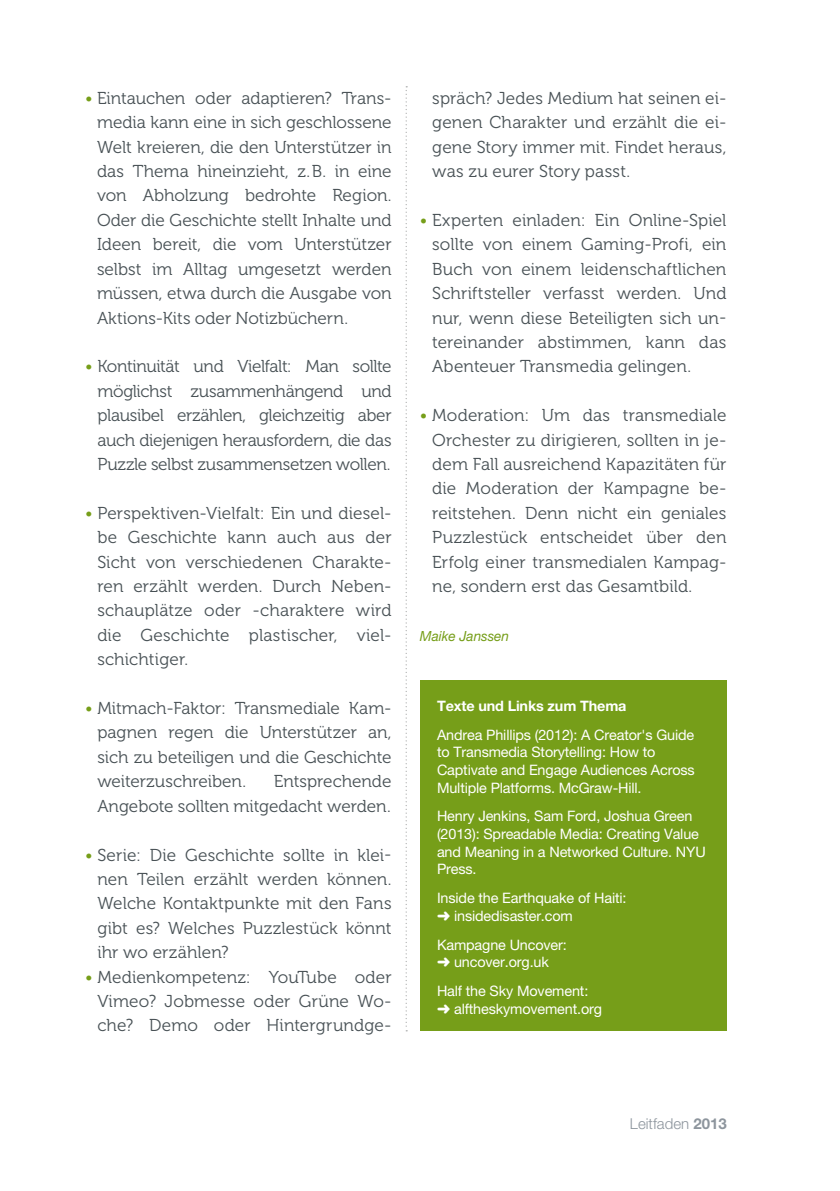
<style>
.page{position:relative;width:840px;height:1191px;background:#fff}
.page>*{position:absolute;margin:0;border:0;box-sizing:border-box;transform-origin:0 0}
.t1{font:17.2px/24.4px "Museo 300";letter-spacing:.005em;color:#485155;text-align:justify}
.t2{font:300 15px "Helvetica Neue LT Pro";color:#8d959d}
.t3{font:14.4px/17.6px "Helvetica Neue LT Pro";letter-spacing:-.01em;color:#fff}
.t4{font:700 14.4px "Helvetica Neue LT Pro";letter-spacing:-.01em;color:#fff}
.t5{font:italic 14px "Helvetica Neue LT Pro";color:#769e19}
.s1{color:#769e19}
.s2{font-weight:700}
</style>
<div class="page">
<svg style="left:405px;top:86px;width:2px;height:945px"></svg>
<div style="left:420px;top:681px;width:306px;height:350px;background:#769e19"></div>
<p class="t1" style="left:97px;top:86px;width:296px;text-indent:-12px"><span class="s1">•</span> Eintauchen oder adaptieren? Trans&shy;media kann eine in sich geschlossene Welt kreieren, die den Unterstützer in das Thema hineinzieht, z.B. in eine von Abholzung bedrohte Region.<br>Oder die Geschichte stellt Inhalte und Ideen bereit, die vom Unterstützer selbst im Alltag umgesetzt werden müssen, etwa durch die Ausgabe von Aktions-Kits oder Notizbüchern.</p>
<p class="t1" style="left:97px;top:354px;width:295px;text-indent:-12px"><span class="s1">•</span> Kontinuität und Vielfalt: Man sollte möglichst zusammenhängend und plausibel erzählen, gleichzeitig aber auch diejenigen herausfordern, die das Puzzle selbst zusammensetzen wollen.</p>
<p class="t1" style="left:97px;top:501px;width:295px;text-indent:-12px"><span class="s1">•</span> Perspektiven-Vielfalt: Ein und diesel&shy;be Geschichte kann auch aus der Sicht von verschiedenen Charakte&shy;ren erzählt werden. Durch Neben&shy;schauplätze oder -charaktere wird die Geschichte plastischer, viel&shy;schichtiger.</p>
<p class="t1" style="left:97px;top:696px;width:295px;text-indent:-12px"><span class="s1">•</span> Mitmach-Faktor: Transmediale Kam&shy;pagnen regen die Unterstützer an, sich zu beteiligen und die Geschichte weiterzuschreiben.</p>
<p class="t1" style="left:97px;top:769px;width:295px;text-align:right">Entsprechende<br>Angebote sollten mitgedacht werden.</p>
<p class="t1" style="left:97px;top:842px;width:295px;text-indent:-12px"><span class="s1">•</span> Serie: Die Geschichte sollte in klei&shy;nen Teilen erzählt werden können.<br>Welche Kontaktpunkte mit den Fans gibt es? Welches Puzzlestück könnt ihr wo erzählen?</p>
<p class="t1" style="left:97px;top:964px;width:295px;text-indent:-12px"><span class="s1">•</span> Medienkompetenz: YouTube oder Vimeo? Jobmesse oder Grüne Wo&shy;che? Demo oder Hintergrundge-</p>
<p class="t1" style="left:432px;top:86px;width:295px">spräch? Jedes Medium hat seinen ei&shy;genen Charakter und erzählt die ei&shy;gene Story immer mit. Findet heraus, was zu eurer Story passt.</p>
<p class="t1" style="left:432px;top:208px;width:295px;text-indent:-12px"><span class="s1">•</span> Experten einladen: Ein Online-Spiel sollte von einem Gaming-Profi, ein Buch von einem leidenschaftlichen Schriftsteller verfasst werden. Und nur, wenn diese Beteiligten sich un&shy;tereinander abstimmen, kann das Abenteuer Transmedia gelingen.</p>
<p class="t1" style="left:432px;top:403px;width:295px;text-indent:-12px"><span class="s1">•</span> Moderation: Um das transmediale Orchester zu dirigieren, sollten in je&shy;dem Fall ausreichend Kapazitäten für die Moderation der Kampagne be&shy;reitstehen. Denn nicht ein geniales Puzzlestück entscheidet über den Erfolg einer transmedialen Kampag&shy;ne, sondern erst das Gesamtbild.</p>
<p class="t5" style="left:420px;top:627px;width:91px">Maike Janssen</p>
<p class="t4" style="left:437px;top:696px;width:191px">Texte und Links zum Thema</p>
<p class="t3" style="left:437px;top:725px;width:259px">Andrea Phillips (2012): A Creator's Guide to Transmedia Storytelling: How to Captivate and Engage Audiences Across Multiple Platforms. McGraw-Hill.</p>
<p class="t3" style="left:437px;top:807px;width:270px">Henry Jenkins, Sam Ford, Joshua Green (2013): Spreadable Media: Creating Value and Meaning in a Networked Culture. NYU<br>Press.</p>
<p class="t3" style="left:437px;top:889px;width:191px">Inside the Earthquake of Haiti: ➜ insidedisaster.com</p>
<p class="t3" style="left:437px;top:935px;width:131px">Kampagne Uncover: ➜ uncover.org.uk</p>
<p class="t3" style="left:437px;top:982px;width:166px">Half the Sky Movement: ➜ alftheskymovement.org</p>
<p class="t2" style="left:629px;top:1114px;width:98px">Leitfaden <span class="s2">2013</span></p>
</div>
